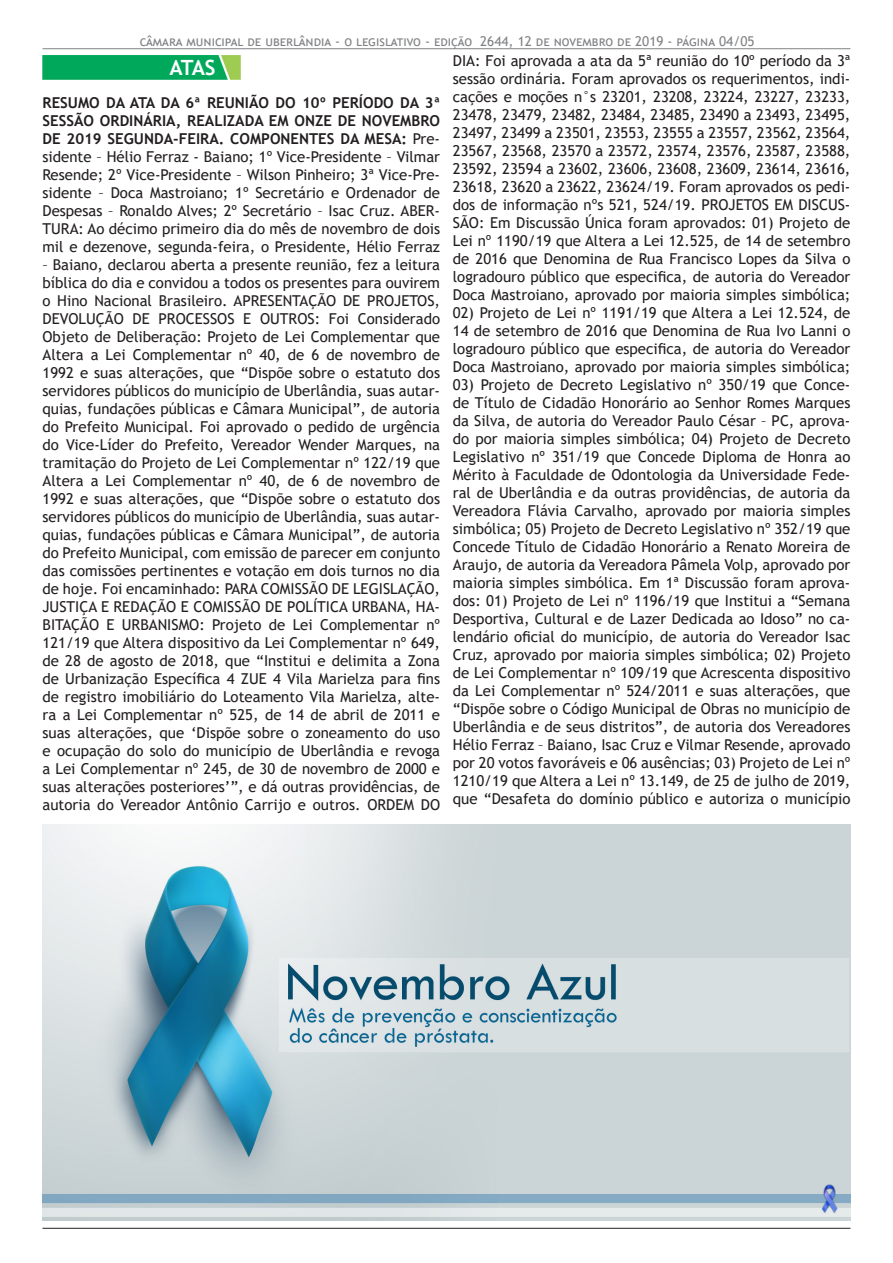
<style>
.page{position:relative;width:893px;height:1263px;background:#fff}
.page>*{position:absolute;margin:0;border:0;box-sizing:border-box;transform-origin:0 0}
.t1{font:700 21px "Trebuchet MS";color:#fff}
.t2{font:15px/18px "Trebuchet MS";color:#231f20;text-align:justify}
.t3{font:13.5px "Trebuchet MS";color:#808285}
.s1{font-weight:700}
</style>
<div class="page">
<hr style="left:43px;top:48px;width:807px;height:1px;background:#808285">
<hr style="left:42px;top:1228px;width:808px;height:1px;background:#231f20">
<img style="left:43px;top:55px;width:197px;height:24px">
<img style="left:42px;top:825px;width:808px;height:395px">
<p class="t3" style="left:140px;top:32px;width:616px">câmara municipal de uberlândia - o legislativo - edição 2644, 12 de novembro de 2019 - página 04/05</p>
<p class="t1" style="left:169px;top:55px;width:48px">ATAS</p>
<p class="t2" style="left:43px;top:93px;width:399px"><span class="s1">RESUMO DA ATA DA 6ª REUNIÃO DO 10º PERÍODO DA 3ª SESSÃO ORDINÁRIA, REALIZADA EM ONZE DE NOVEMBRO DE 2019 SEGUNDA-FEIRA. COMPONENTES DA MESA:</span> Pre&shy;sidente – Hélio Ferraz - Baiano; 1º Vice-Presidente – Vilmar Resende; 2º Vice-Presidente – Wilson Pinheiro; 3ª Vice-Pre&shy;sidente – Doca Mastroiano; 1º Secretário e Ordenador de Despesas – Ronaldo Alves; 2º Secretário – Isac Cruz. ABER-TURA: Ao décimo primeiro dia do mês de novembro de dois mil e dezenove, segunda-feira, o Presidente, Hélio Ferraz</p>
<p class="t2" style="left:43px;top:255px;width:399px">– Baiano, declarou aberta a presente reunião, fez a leitura bíblica do dia e convidou a todos os presentes para ouvirem o Hino Nacional Brasileiro. APRESENTAÇÃO DE PROJETOS, DEVOLUÇÃO DE PROCESSOS E OUTROS: Foi Considerado Objeto de Deliberação: Projeto de Lei Complementar que Altera a Lei Complementar nº 40, de 6 de novembro de 1992 e suas alterações, que “Dispõe sobre o estatuto dos servidores públicos do município de Uberlândia, suas autar&shy;quias, fundações públicas e Câmara Municipal”, de autoria do Prefeito Municipal. Foi aprovado o pedido de urgência do Vice-Líder do Prefeito, Vereador Wender Marques, na tramitação do Projeto de Lei Complementar nº 122/19 que Altera a Lei Complementar nº 40, de 6 de novembro de 1992 e suas alterações, que “Dispõe sobre o estatuto dos servidores públicos do município de Uberlândia, suas autar&shy;quias, fundações públicas e Câmara Municipal”, de autoria do Prefeito Municipal, com emissão de parecer em conjunto das comissões pertinentes e votação em dois turnos no dia de hoje. Foi encaminhado: PARA COMISSÃO DE LEGISLAÇÃO, JUSTIÇA E REDAÇÃO E COMISSÃO DE POLÍTICA URBANA, HA-BITAÇÃO E URBANISMO: Projeto de Lei Complementar nº 121/19 que Altera dispositivo da Lei Complementar nº 649, de 28 de agosto de 2018, que “Institui e delimita a Zona de Urbanização Específica 4 ZUE 4 Vila Marielza para fins de registro imobiliário do Loteamento Vila Marielza, alte&shy;ra a Lei Complementar nº 525, de 14 de abril de 2011 e suas alterações, que ‘Dispõe sobre o zoneamento do uso e ocupação do solo do município de Uberlândia e revoga a Lei Complementar nº 245, de 30 de novembro de 2000 e suas alterações posteriores’”, e dá outras providências, de autoria do Vereador Antônio Carrijo e outros. ORDEM DO</p>
<p class="t2" style="left:453px;top:52px;width:399px">DIA: Foi aprovada a ata da 5ª reunião do 10º período da 3ª sessão ordinária. Foram aprovados os requerimentos, indi&shy;cações e moções n°s 23201, 23208, 23224, 23227, 23233, 23478, 23479, 23482, 23484, 23485, 23490 a 23493, 23495, 23497, 23499 a 23501, 23553, 23555 a 23557, 23562, 23564, 23567, 23568, 23570 a 23572, 23574, 23576, 23587, 23588, 23592, 23594 a 23602, 23606, 23608, 23609, 23614, 23616, 23618, 23620 a 23622, 23624/19. Foram aprovados os pedi&shy;dos de informação nºs 521, 524/19. PROJETOS EM DISCUS-SÃO: Em Discussão Única foram aprovados: 01) Projeto de Lei nº 1190/19 que Altera a Lei 12.525, de 14 de setembro de 2016 que Denomina de Rua Francisco Lopes da Silva o logradouro público que especifica, de autoria do Vereador Doca Mastroiano, aprovado por maioria simples simbólica;</p>
<p class="t2" style="left:453px;top:304px;width:399px">02) Projeto de Lei nº 1191/19 que Altera a Lei 12.524, de 14 de setembro de 2016 que Denomina de Rua Ivo Lanni o logradouro público que especifica, de autoria do Vereador Doca Mastroiano, aprovado por maioria simples simbólica;</p>
<p class="t2" style="left:453px;top:376px;width:399px">03) Projeto de Decreto Legislativo nº 350/19 que Conce&shy;de Título de Cidadão Honorário ao Senhor Romes Marques da Silva, de autoria do Vereador Paulo César – PC, aprova&shy;do por maioria simples simbólica; 04) Projeto de Decreto Legislativo nº 351/19 que Concede Diploma de Honra ao Mérito à Faculdade de Odontologia da Universidade Fede&shy;ral de Uberlândia e da outras providências, de autoria da Vereadora Flávia Carvalho, aprovado por maioria simples simbólica; 05) Projeto de Decreto Legislativo nº 352/19 que Concede Título de Cidadão Honorário a Renato Moreira de Araujo, de autoria da Vereadora Pâmela Volp, aprovado por maioria simples simbólica. Em 1ª Discussão foram aprova&shy;dos: 01) Projeto de Lei nº 1196/19 que Institui a “Semana Desportiva, Cultural e de Lazer Dedicada ao Idoso” no ca&shy;lendário oficial do município, de autoria do Vereador Isac Cruz, aprovado por maioria simples simbólica; 02) Projeto de Lei Complementar nº 109/19 que Acrescenta dispositivo da Lei Complementar nº 524/2011 e suas alterações, que “Dispõe sobre o Código Municipal de Obras no município de Uberlândia e de seus distritos”, de autoria dos Vereadores Hélio Ferraz – Baiano, Isac Cruz e Vilmar Resende, aprovado por 20 votos favoráveis e 06 ausências; 03) Projeto de Lei nº 1210/19 que Altera a Lei nº 13.149, de 25 de julho de 2019, que “Desafeta do domínio público e autoriza o município</p>
</div>
